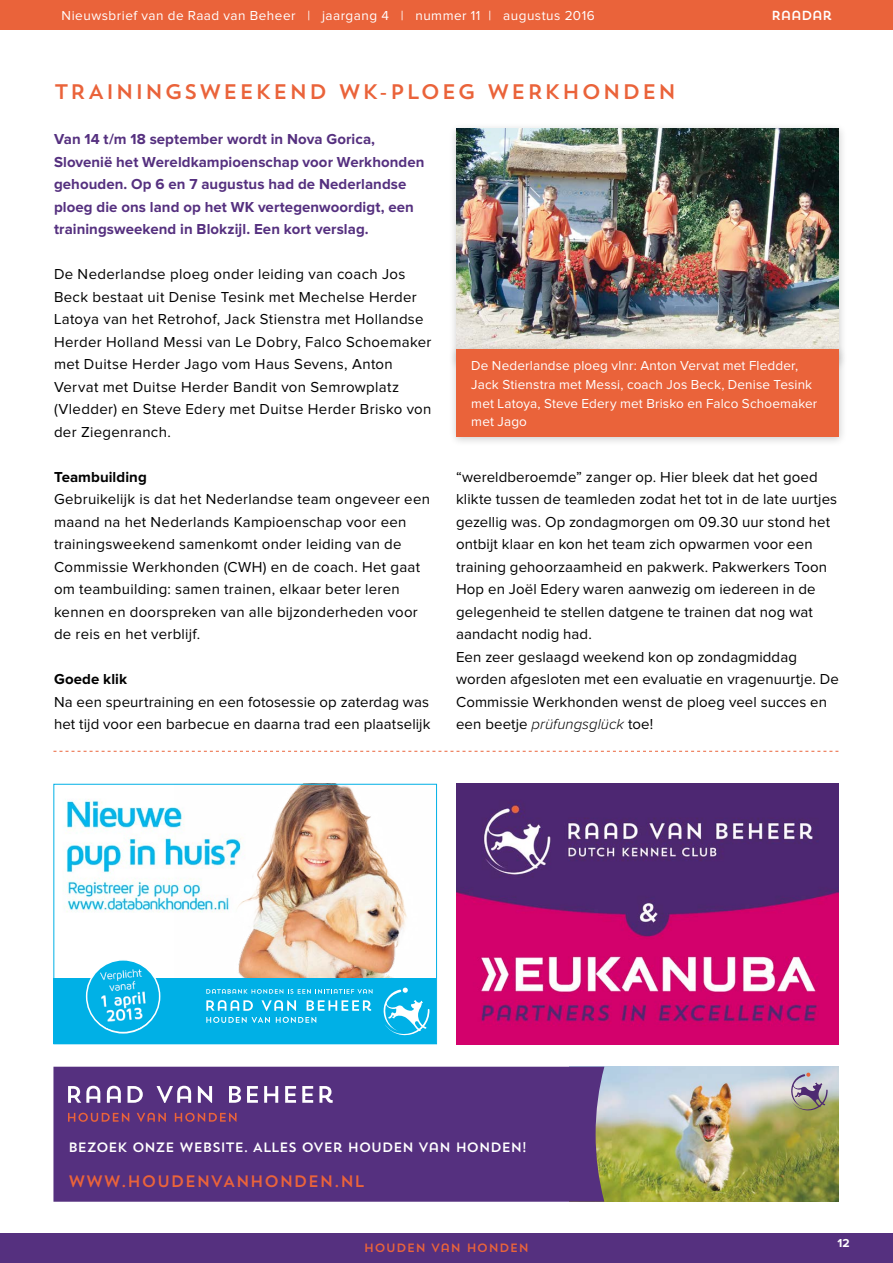
<style>
.page{position:relative;width:893px;height:1263px;background:#fff}
.page>*{position:absolute;margin:0;border:0;box-sizing:border-box;transform-origin:0 0}
.t1{font:21px "Trend Sans One";letter-spacing:.045em;color:#ea633a}
.t2{font:16.5px "Trend Sans One";color:#ea633a}
.t3{font:15px/22.5px "Proxima Nova";letter-spacing:.015em;color:#000}
.t4{font:700 15px/22.5px "Proxima Nova";letter-spacing:.005em;color:#55307f}
.t5{font:700 15px "Proxima Nova";letter-spacing:.005em;color:#000}
.t6{font:13.5px/18.8px "Proxima Nova";letter-spacing:.015em;color:#fff}
.t7{font:13.5px "Proxima Nova";letter-spacing:.035em;color:#fff}
.t8{font:13.5px "Trend Sans One";letter-spacing:-.05em;color:#fff}
.t9{font:13.05px "Trend Sans One";letter-spacing:-.07em;color:#fff}
.t10{font:12px "Trend Sans One";color:#ea633a}
.t11{font:700 12px "Proxima Nova";color:#fff}
.s1{font-weight:300;font-style:italic}
</style>
<div class="page">
<div style="left:0;top:1233px;width:893px;height:30px;background:#55307f"></div>
<div style="left:0;top:0;width:893px;height:30px;background:#ea633a"></div>
<img style="left:456px;top:784px;width:383px;height:260px">
<img style="left:65px;top:799px;width:110px;height:113px">
<img style="left:175px;top:786px;width:232px;height:192px">
<div style="left:53px;top:978px;width:383px;height:66px;background:#00b0e6"></div>
<div style="left:53px;top:784px;width:384px;height:260px;border:1px solid #00b0e6"></div>
<img style="left:87px;top:960px;width:73px;height:73px;border-radius:36px">
<div style="left:86px;top:959px;width:74px;height:74px;border:2px solid #fff;border-radius:50%"></div>
<svg style="left:206px;top:1017px;width:64px;height:6px"></svg>
<svg style="left:276px;top:1017px;width:40px;height:6px"></svg>
<svg style="left:206px;top:1000px;width:47px;height:11px"></svg>
<svg style="left:261px;top:1000px;width:35px;height:11px"></svg>
<svg style="left:307px;top:1000px;width:64px;height:11px"></svg>
<svg style="left:383px;top:987px;width:47px;height:49px"></svg>
<svg style="left:206px;top:989px;width:166px;height:5px"></svg>
<div style="left:448px;top:122px;width:399px;height:250px;background:#000;opacity:.2"></div>
<img style="left:456px;top:128px;width:383px;height:215px">
<div style="left:448px;top:343px;width:399px;height:104px;background:#000;opacity:.2"></div>
<div style="left:456px;top:349px;width:383px;height:88px;background:#ea633a"></div>
<svg style="left:53px;top:751px;width:785px;height:1px"></svg>
<img style="left:604px;top:1067px;width:234px;height:135px">
<div style="left:53px;top:1067px;width:551px;height:135px;background:#55307f"></div>
<svg style="left:786px;top:1073px;width:42px;height:38px;background:#a7a4a3"></svg>
<svg style="left:68px;top:1086px;width:32px;height:17px"></svg>
<svg style="left:107px;top:1086px;width:14px;height:17px"></svg>
<svg style="left:128px;top:1086px;width:15px;height:17px"></svg>
<svg style="left:157px;top:1086px;width:34px;height:17px"></svg>
<svg style="left:198px;top:1086px;width:14px;height:17px"></svg>
<svg style="left:229px;top:1086px;width:12px;height:17px"></svg>
<svg style="left:247px;top:1086px;width:11px;height:17px"></svg>
<svg style="left:264px;top:1086px;width:14px;height:17px"></svg>
<svg style="left:285px;top:1086px;width:11px;height:17px"></svg>
<svg style="left:302px;top:1086px;width:11px;height:17px"></svg>
<svg style="left:319px;top:1086px;width:14px;height:17px"></svg>
<svg style="left:68px;top:1113px;width:61px;height:9px"></svg>
<svg style="left:137px;top:1113px;width:29px;height:9px"></svg>
<svg style="left:175px;top:1113px;width:61px;height:9px"></svg>
<p class="t7" style="left:62px;top:9px;width:535px">Nieuwsbrief van de Raad van Beheer | jaargang 4 | nummer 11 | augustus 2016</p>
<p class="t9" style="left:771px;top:7px;width:63px">RAADAR</p>
<h1 class="t1" style="left:54px;top:78px;width:624px">TRAININGSWEEKEND WK-PLOEG WERKHONDEN</h1>
<p class="t4" style="left:54px;top:128px;width:372px">Van 14 t/m 18 september wordt in Nova Gorica, Slovenië het Wereldkampioenschap voor Werkhonden gehouden. Op 6 en 7 augustus had de Nederlandse ploeg die ons land op het WK vertegenwoordigt, een trainingsweekend in Blokzijl. Een kort verslag.</p>
<p class="t3" style="left:54px;top:263px;width:379px">De Nederlandse ploeg onder leiding van coach Jos Beck bestaat uit Denise Tesink met Mechelse Herder Latoya van het Retrohof, Jack Stienstra met Hollandse Herder Holland Messi van Le Dobry, Falco Schoemaker met Duitse Herder Jago vom Haus Sevens, Anton Vervat met Duitse Herder Bandit von Semrowplatz (Vledder) en Steve Edery met Duitse Herder Brisko von der Ziegenranch.</p>
<p class="t5" style="left:54px;top:470px;width:94px">Teambuilding</p>
<p class="t3" style="left:54px;top:488px;width:377px">Gebruikelijk is dat het Nederlandse team ongeveer een maand na het Nederlands Kampioenschap voor een trainingsweekend samenkomt onder leiding van de Commissie Werkhonden (CWH) en de coach. Het gaat om teambuilding: samen trainen, elkaar beter leren kennen en doorspreken van alle bijzonderheden voor de reis en het verblijf.</p>
<p class="t5" style="left:54px;top:672px;width:75px">Goede klik</p>
<p class="t3" style="left:54px;top:691px;width:378px">Na een speurtraining en een fotosessie op zaterdag was het tijd voor een barbecue en daarna trad een plaatselijk</p>
<p class="t6" style="left:471px;top:357px;width:348px">De Nederlandse ploeg vlnr: Anton Vervat met Fledder, Jack Stienstra met Messi, coach Jos Beck, Denise Tesink met Latoya, Steve Edery met Brisko en Falco Schoemaker met Jago</p>
<p class="t3" style="left:456px;top:466px;width:384px">“wereldberoemde” zanger op. Hier bleek dat het goed klikte tussen de teamleden zodat het tot in de late uurtjes gezellig was. Op zondagmorgen om 09.30 uur stond het ontbijt klaar en kon het team zich opwarmen voor een training gehoorzaamheid en pakwerk. Pakwerkers Toon Hop en Joël Edery waren aanwezig om iedereen in de gelegenheid te stellen datgene te trainen dat nog wat aandacht nodig had.<br>Een zeer geslaagd weekend kon op zondagmiddag worden afgesloten met een evaluatie en vragenuurtje. De Commissie Werkhonden wenst de ploeg veel succes en een beetje <span class="s1">prüfungsglück</span> toe!</p>
<p class="t8" style="left:68px;top:1139px;width:461px">BEZOEK ONZE WEBSITE. ALLES OVER HOUDEN VAN HONDEN!</p>
<p class="t2" style="left:68px;top:1170px;width:298px">WWW.HOUDENVANHONDEN.NL</p>
<p class="t10" style="left:364px;top:1240px;width:167px">HOUDEN VAN HONDEN</p>
<p class="t11" style="left:837px;top:1237px;width:14px">12</p>
</div>
